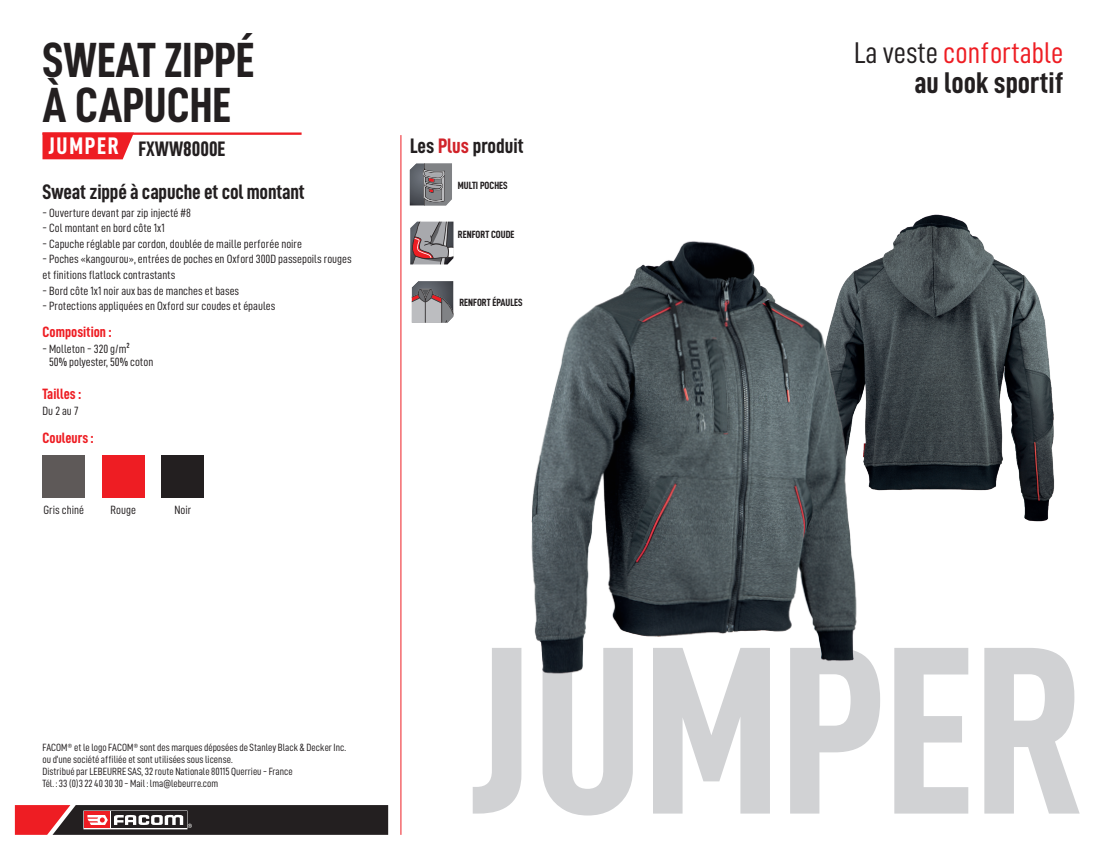
<style>
.page{position:relative;width:1106px;height:851px;background:#fff}
.page>*{position:absolute;margin:0;border:0;box-sizing:border-box;transform-origin:0 0}
.t1{font:240px "D DIN Condensed Bold";color:#d1d2d4}
.t2{font:49.5px/45px "D DIN Condensed Bold";color:#231f20}
.t3{font:30px "D DIN Condensed";color:#ee1d23}
.t4{font:30px "D DIN Condensed Bold";color:#231f20}
.t5{font:21px "D DIN Condensed Bold";letter-spacing:-.01em;color:#231f20}
.t6{font:15px "D DIN Condensed Bold";color:#ee1d23}
.t7{font:12px/15.6px "D DIN Condensed";color:#231f20}
.t8{font:10.5px/12px "D DIN Condensed";color:#231f20}
.t9{font:10.5px "D DIN Condensed Bold";color:#231f20}
.s1{color:#231f20}
.s2{font-size:24px;color:#fff}
.s3{color:#d1232a}
</style>
<div class="page">
<div style="left:43px;top:455px;width:42px;height:42px;background:#5e5958"></div>
<svg style="left:409px;top:163px;width:43px;height:43px;background:#7e7d81"></svg>
<svg style="left:42px;top:135px;width:91px;height:24px;background:#ef2a30"></svg>
<hr style="left:42px;top:132px;width:259px;height:3px;background:#ee1d23">
<svg style="left:15px;top:805px;width:373px;height:29px;background:#543234"></svg>
<hr style="left:400px;top:135px;width:1px;height:699px;background:#ee1d23">
<img style="left:878px;top:214px;width:177px;height:308px">
<div style="left:102px;top:455px;width:43px;height:43px;background:#ee1d23"></div>
<div style="left:162px;top:455px;width:42px;height:42px;background:#231f20"></div>
<svg style="left:411px;top:281px;width:43px;height:42px;background:#8a868a"></svg>
<svg style="left:410px;top:221px;width:44px;height:44px;background:#948488"></svg>
<img style="left:531px;top:241px;width:347px;height:433px">
<h2 class="t2" style="left:43px;top:36px;width:213px">SWEAT ZIPPÉ<br>À CAPUCHE</h2>
<h3 class="t3" style="left:854px;top:36px;width:210px"><span class="s1">La veste</span> confortable</h3>
<h3 class="t4" style="left:914px;top:66px;width:150px">au look sportif</h3>
<h3 class="t5" style="left:48px;top:137px;width:179px"><span class="s2">JUMPER</span> FXWW8000E</h3>
<h3 class="t5" style="left:43px;top:180px;width:264px">Sweat zippé à capuche et col montant</h3>
<p class="t7" style="left:43px;top:204px;width:150px">- Ouverture devant par zip injecté #8</p>
<p class="t7" style="left:43px;top:220px;width:124px">- Col montant en bord côte 1x1</p>
<p class="t7" style="left:43px;top:235px;width:261px">- Capuche réglable par cordon, doublée de maille perforée noire</p>
<p class="t7" style="left:43px;top:251px;width:311px">- Poches «kangourou», entrées de poches en Oxford 300D passepoils rouges et finitions flatlock contrastants</p>
<p class="t7" style="left:43px;top:282px;width:198px">- Bord côte 1x1 noir aux bas de manches et bases</p>
<p class="t7" style="left:43px;top:298px;width:234px">- Protections appliquées en Oxford sur coudes et épaules</p>
<p class="t6" style="left:43px;top:323px;width:70px">Composition :</p>
<p class="t7" style="left:49px;top:341px;width:106px;line-height:13.5px;text-indent:-7px">- Molleton - 320 g/m²<br>50% polyester, 50% coton</p>
<p class="t6" style="left:43px;top:386px;width:40px">Tailles :</p>
<p class="t7" style="left:43px;top:403px;width:37px">Du 2 au 7</p>
<p class="t6" style="left:43px;top:429px;width:52px">Couleurs :</p>
<p class="t7" style="left:44px;top:501px;width:42px">Gris chiné</p>
<p class="t7" style="left:111px;top:501px;width:27px">Rouge</p>
<p class="t7" style="left:174px;top:501px;width:18px">Noir</p>
<p class="t8" style="left:43px;top:741px;width:305px">FACOM® et le logo FACOM® sont des marques déposées de Stanley Black &amp; Decker Inc. ou d’une société affiliée et sont utilisées sous license.<br>Distribué par LEBEURRE SAS, 32 route Nationale 80115 Querrieu - France<br>Tél. : 33 (0)3 22 40 30 30 - Mail : lma@lebeurre.com</p>
<h3 class="t5" style="left:410px;top:134px;width:115px">Les <span class="s3">Plus</span> produit</h3>
<p class="t9" style="left:458px;top:179px;width:51px">MULTI POCHES</p>
<p class="t9" style="left:458px;top:229px;width:58px">RENFORT COUDE</p>
<p class="t9" style="left:459px;top:296px;width:65px">RENFORT ÉPAULES</p>
<h1 class="t1" style="left:468px;top:598px;width:617px">JUMPER</h1>
</div>
